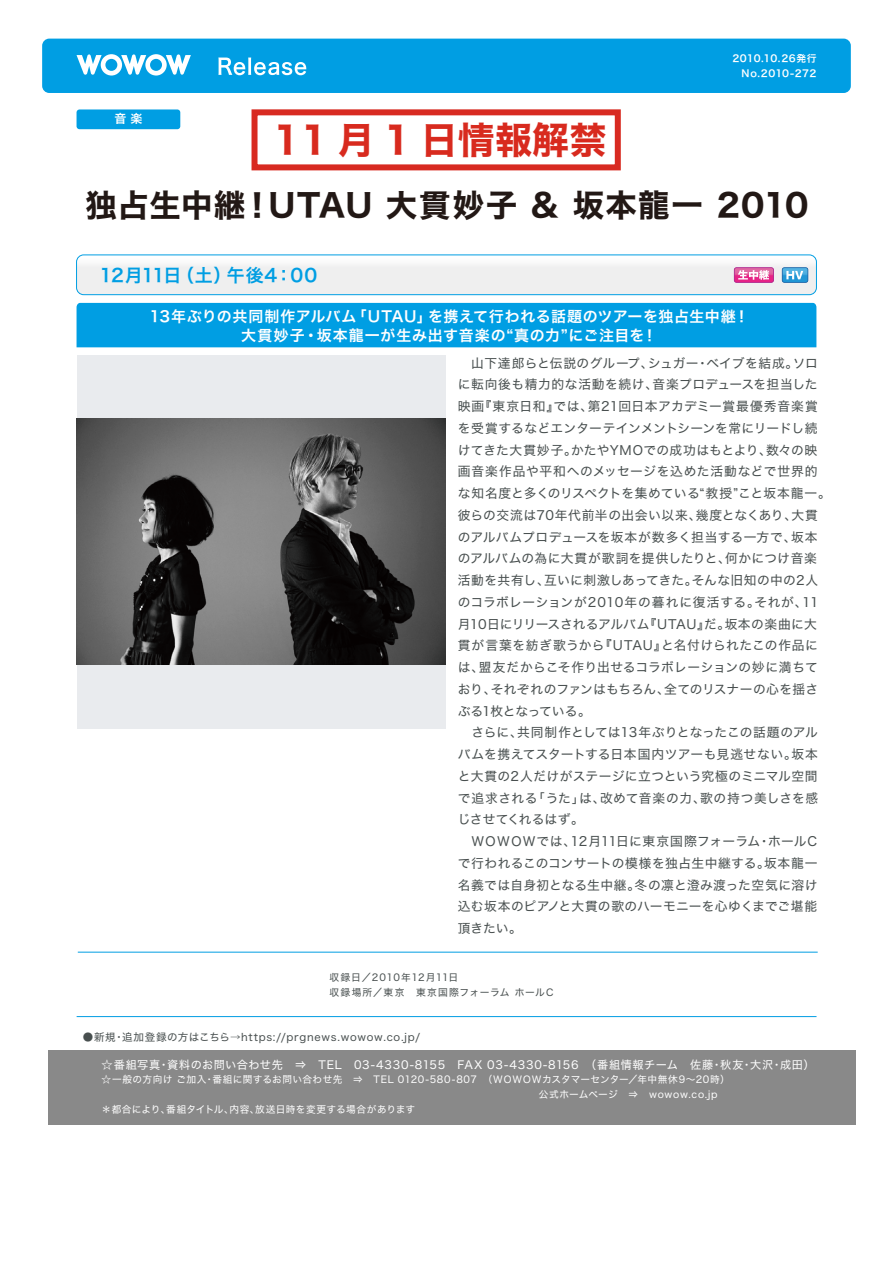
<style>
.page{position:relative;width:893px;height:1263px;background:#fff}
.page>*{position:absolute;margin:0;border:0;box-sizing:border-box;transform-origin:0 0}
.t1{font:37.2px "Hira Kaku Std W7";color:#d82a1e}
.t2{font:31.5px "Hira Kaku Std W7";letter-spacing:.035em;color:#221815}
.t3{font:18px "Hira Kaku Pro W6";letter-spacing:-.015em;color:#009ee3}
.t4{font:15px/19.5px "Hira Kaku Pro W6";letter-spacing:.045em;color:#fff;text-align:center}
.t5{font:12.75px/21.8px "Hira Kaku Std W4";letter-spacing:.025em;color:#484f4f}
.t6{font:12px "Hira Kaku Pro W6";color:#fff}
.t7{font:11.25px "Hira Kaku Std W4";letter-spacing:.055em;color:#fff}
.t8{font:10.5px "Hira Kaku Std W4";letter-spacing:.06em;color:#484f4f}
.t9{font:9.75px "Hira Kaku Std W4";letter-spacing:.035em;color:#fff}
.t10{font:9.75px/15px "Hira Kaku Std W4";letter-spacing:.08em;color:#484f4f}
.t11{font:9.75px/15px "Hira Kaku Pro W6";letter-spacing:.055em;color:#fff;text-align:right}
</style>
<div class="page">
<div style="left:77px;top:355px;width:368px;height:374px;background:#e9ebee"></div>
<div style="left:77px;top:109px;width:103px;height:20px;background:#009ee3;border-radius:3px"></div>
<div style="left:77px;top:303px;width:739px;height:44px;background:#009ee3"></div>
<div style="left:42px;top:39px;width:809px;height:54px;background:#009ee3;border-radius:7px"></div>
<hr style="left:78px;top:952px;width:740px;height:1px;background:#009ee3">
<svg style="left:77px;top:54px;width:114px;height:22px"></svg>
<svg style="left:218px;top:57px;width:88px;height:18px"></svg>
<div style="left:48px;top:1050px;width:808px;height:75px;background:#898989"></div>
<img style="left:77px;top:419px;width:369px;height:246px">
<hr style="left:77px;top:1016px;width:739px;height:1px;background:#009de3">
<div style="left:252px;top:109px;width:369px;height:61px;border:6px solid #d82a21"></div>
<svg style="left:77px;top:255px;width:739px;height:40px"></svg>
<p class="t6" style="left:115px;top:108px;width:29px">音 楽</p>
<h1 class="t1" style="left:273px;top:111px;width:335px">11 月 1 日情報解禁</h1>
<p class="t11" style="left:732px;top:51px;width:86px">2010.10.26発行<br>No.2010-272</p>
<h2 class="t2" style="left:86px;top:181px;width:725px">独占生中継！UTAU 大貫妙子 &amp; 坂本龍一 2010</h2>
<h3 class="t3" style="left:99px;top:259px;width:219px">12月11日（土）午後4：00</h3>
<p class="t4" style="left:149px;top:306px;width:601px">13年ぶりの共同制作アルバム「UTAU」を携えて行われる話題のツアーを独占生中継！大貫妙子・坂本龍一が生み出す音楽の“真の力”にご注目を！</p>
<p class="t5" style="left:458px;top:352px;width:374px">　山下達郎らと伝説のグループ、シュガー・ベイブを結成。ソロに転向後も精力的な活動を続け、音楽プロデュースを担当した映画『東京日和』では、第21回日本アカデミー賞最優秀音楽賞を受賞するなどエンターテインメントシーンを常にリードし続けてきた大貫妙子。かたやYMOでの成功はもとより、数々の映画音楽作品や平和へのメッセージを込めた活動などで世界的な知名度と多くのリスペクトを集めている“教授”こと坂本龍一。彼らの交流は70年代前半の出会い以来、幾度となくあり、大貫のアルバムプロデュースを坂本が数多く担当する一方で、坂本のアルバムの為に大貫が歌詞を提供したりと、何かにつけ音楽活動を共有し、互いに刺激しあってきた。そんな旧知の中の2人のコラボレーションが2010年の暮れに復活する。それが、11月10日にリリースされるアルバム『UTAU』だ。坂本の楽曲に大貫が言葉を紡ぎ歌うから『UTAU』と名付けられたこの作品には、盟友だからこそ作り出せるコラボレーションの妙に満ちており、それぞれのファンはもちろん、全てのリスナーの心を揺さぶる1枚となっている。<br>　さらに、共同制作としては13年ぶりとなったこの話題のアルバムを携えてスタートする日本国内ツアーも見逃せない。坂本と大貫の2人だけがステージに立つという究極のミニマル空間で追求される「うた」は、改めて音楽の力、歌の持つ美しさを感じさせてくれるはず。<br>　ＷＯＷＯＷでは、12月11日に東京国際フォーラム・ホールCで行われるこのコンサートの模様を独占生中継する。坂本龍一名義では自身初となる生中継。冬の凛と澄み渡った空気に溶け込む坂本のピアノと大貫の歌のハーモニーを心ゆくまでご堪能頂きたい。</p>
<p class="t10" style="left:330px;top:969px;width:225px">収録日／2010年12月11日<br>収録場所／東京　東京国際フォーラム ホールC</p>
<p class="t8" style="left:83px;top:1029px;width:339px">●新規・追加登録の方はこちら→https://prgnews.wowow.co.jp/</p>
<p class="t7" style="left:102px;top:1056px;width:715px">☆番組写真・資料のお問い合わせ先　⇒　TEL　03-4330-8155　FAX 03-4330-8156　（番組情報チーム　佐藤・秋友・大沢・成田）</p>
<p class="t9" style="left:102px;top:1072px;width:630px">☆一般の方向け ご加入・番組に関するお問い合わせ先　⇒　TEL 0120-580-807　（ＷＯＷＯＷカスタマーセンター／年中無休9～20時）</p>
<p class="t9" style="left:102px;top:1102px;width:315px">＊都合により、番組タイトル、内容、放送日時を変更する場合があります</p>
</div>
